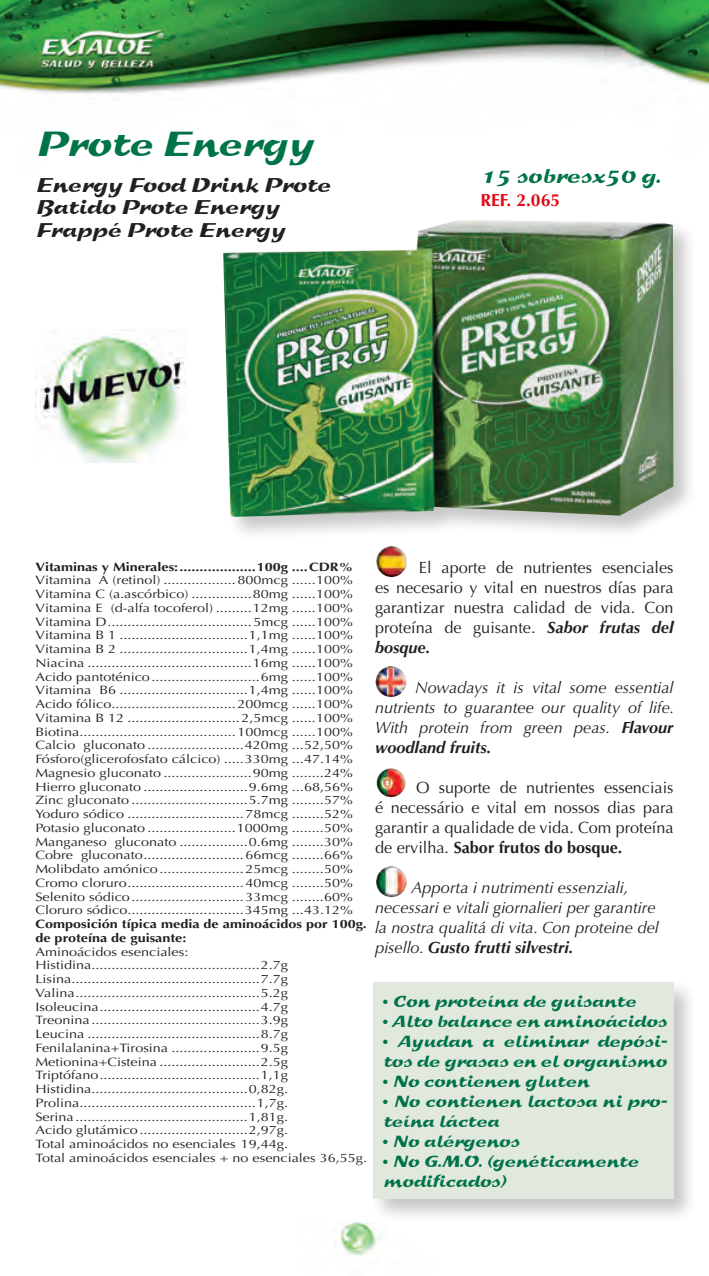
<style>
.page{position:relative;width:709px;height:1276px;background:#fff}
.page>*{position:absolute;margin:0;border:0;box-sizing:border-box;transform-origin:0 0}
.PRODUCTO{font:35px "Sprint";color:#007447}
.t1{font:20px "Sprint";color:#231f20}
.t2{font:20px "Sprint";color:#007447}
.t3{font:700 17.5px "Optima LT Std";color:#e20916}
.t4{font:16.25px/20px "Optima LT Std";color:#231f20;text-align:justify}
.t5{font:italic 16.25px/20px "Optima LT Std";color:#231f20;text-align:justify}
.t6{font:16.25px/20px "Sprint";color:#007447}
.t7{font:12px "Optima LT Std";color:#231f20;scale:1.19 1}
.t8{font:700 12px "Optima LT Std";color:#231f20;scale:1.19 1}
.s1{font-weight:700;font-style:italic}
.s2{font-weight:700}
</style>
<div class="page">
<img style="left:0;top:0;width:709px;height:1256px">
<img style="left:376px;top:546px;width:31px;height:31px">
<img style="left:375px;top:666px;width:31px;height:31px">
<img style="left:376px;top:768px;width:29px;height:29px">
<img style="left:376px;top:866px;width:31px;height:31px">
<div style="left:220px;top:217px;width:477px;height:324px;background:#231f20;opacity:.25"></div>
<img style="left:223px;top:220px;width:450px;height:297px">
<img style="left:35px;top:330px;width:150px;height:132px">
<div style="left:369px;top:979px;width:329px;height:244px;background:#231f20;opacity:.25"></div>
<div style="left:373px;top:982px;width:300px;height:217px;background:#e1e9de"></div>
<p class="PRODUCTO" style="left:35px;top:122px;width:279px">Prote Energy</p>
<p class="t1" style="left:35px;top:172px;width:296px">Energy Food Drink Prote</p>
<p class="t1" style="left:35px;top:195px;width:245px">Batido Prote Energy</p>
<p class="t1" style="left:35px;top:217px;width:251px">Frappé Prote Energy</p>
<p class="t2" style="left:480px;top:164px;width:181px">15 sobresx50 g.</p>
<p class="t3" style="left:480px;top:190px;width:81px">REF. 2.065</p>
<p class="t8" style="left:35px;top:559px;width:268px">Vitaminas y Minerales:...................100g ....CDR%</p>
<p class="t7" style="left:35px;top:573px;width:268px">Vitamina A (retinol) ..................800mcg ......100%</p>
<p class="t7" style="left:35px;top:587px;width:268px">Vitamina C (a.ascórbico) ...............80mg ......100%</p>
<p class="t7" style="left:35px;top:601px;width:268px">Vitamina E (d-alfa tocoferol) .........12mg ......100%</p>
<p class="t7" style="left:35px;top:614px;width:268px">Vitamina D....................................5mcg ......100%</p>
<p class="t7" style="left:35px;top:628px;width:268px">Vitamina B 1 ................................1,1mg ......100%</p>
<p class="t7" style="left:35px;top:642px;width:268px">Vitamina B 2 ................................1,4mg ......100%</p>
<p class="t7" style="left:35px;top:656px;width:268px">Niacina .........................................16mg ......100%</p>
<p class="t7" style="left:35px;top:669px;width:268px">Acido pantoténico...........................6mg ......100%</p>
<p class="t7" style="left:35px;top:683px;width:268px">Vitamina B6 ................................1,4mg ......100%</p>
<p class="t7" style="left:35px;top:697px;width:268px">Acido fólico...............................200mcg ......100%</p>
<p class="t7" style="left:35px;top:711px;width:268px">Vitamina B 12 ............................2,5mcg ......100%</p>
<p class="t7" style="left:35px;top:724px;width:268px">Biotina.......................................100mcg ......100%</p>
<p class="t7" style="left:35px;top:738px;width:268px">Calcio gluconato ........................420mg ...52,50%</p>
<p class="t7" style="left:35px;top:752px;width:268px">Fósforo(glicerofosfato cálcico) .....330mg ...47.14%</p>
<p class="t7" style="left:35px;top:766px;width:268px">Magnesio gluconato ......................90mg ........24%</p>
<p class="t7" style="left:35px;top:779px;width:268px">Hierro gluconato ..........................9.6mg ...68,56%</p>
<p class="t7" style="left:35px;top:793px;width:268px">Zinc gluconato .............................5.7mg ........57%</p>
<p class="t7" style="left:35px;top:807px;width:268px">Yoduro sódico .............................78mcg ........52%</p>
<p class="t7" style="left:35px;top:821px;width:268px">Potasio gluconato ......................1000mg ........50%</p>
<p class="t7" style="left:35px;top:834px;width:268px">Manganeso gluconato .................0.6mg ........30%</p>
<p class="t7" style="left:35px;top:848px;width:268px">Cobre gluconato.........................66mcg ........66%</p>
<p class="t7" style="left:35px;top:862px;width:268px">Molibdato amónico.....................25mcg ........50%</p>
<p class="t7" style="left:35px;top:876px;width:268px">Cromo cloruro.............................40mcg ........50%</p>
<p class="t7" style="left:35px;top:889px;width:268px">Selenito sódico............................33mcg ........60%</p>
<p class="t7" style="left:35px;top:903px;width:268px">Cloruro sódico.............................345mg ...43.12%</p>
<p class="t8" style="left:35px;top:917px;width:280px">Composición típica media de aminoácidos por 100g.</p>
<p class="t8" style="left:35px;top:931px;width:128px">de proteína de guisante:</p>
<p class="t7" style="left:35px;top:944px;width:130px">Aminoácidos esenciales:</p>
<p class="t7" style="left:35px;top:958px;width:214px">Histidina..........................................2.7g</p>
<p class="t7" style="left:35px;top:972px;width:214px">Lisina...............................................7.7g</p>
<p class="t7" style="left:35px;top:986px;width:214px">Valina..............................................5.2g</p>
<p class="t7" style="left:35px;top:999px;width:214px">Isoleucina........................................4.7g</p>
<p class="t7" style="left:35px;top:1013px;width:214px">Treonina ..........................................3.9g</p>
<p class="t7" style="left:35px;top:1027px;width:214px">Leucina ...........................................8.7g</p>
<p class="t7" style="left:35px;top:1041px;width:214px">Fenilalanina+Tirosina ......................9.5g</p>
<p class="t7" style="left:35px;top:1054px;width:214px">Metionina+Cisteina .........................2.5g</p>
<p class="t7" style="left:35px;top:1068px;width:214px">Triptófano........................................1,1g</p>
<p class="t7" style="left:35px;top:1082px;width:214px">Histidina.......................................0,82g.</p>
<p class="t7" style="left:35px;top:1096px;width:214px">Prolina............................................1,7g.</p>
<p class="t7" style="left:35px;top:1109px;width:214px">Serina...........................................1,81g.</p>
<p class="t7" style="left:35px;top:1123px;width:214px">Acido glutámico...........................2,97g.</p>
<p class="t7" style="left:35px;top:1137px;width:214px">Total aminoácidos no esenciales 19,44g.</p>
<p class="t7" style="left:35px;top:1151px;width:280px">Total aminoácidos esenciales + no esenciales 36,55g.</p>
<p class="t4" style="left:375px;top:558px;width:300px;text-indent:44px">El aporte de nutrientes esenciales es necesario y vital en nuestros días para garantizar nuestra calidad de vida. Con proteína de guisante. <span class="s1">Sabor frutas del bosque.</span></p>
<p class="t5" style="left:375px;top:678px;width:301px;text-indent:40px">Nowadays it is vital some essential nutrients to guarantee our quality of life.<br>With protein from green peas. <span class="s2">Flavour woodland fruits.</span></p>
<p class="t4" style="left:375px;top:778px;width:300px;text-indent:41px">O suporte de nutrientes essenciais é necessário e vital em nossos dias para garantir a qualidade de vida. Com proteína de ervilha. <span class="s2">Sabor frutos do bosque.</span></p>
<p class="t5" style="left:375px;top:878px;width:285px;text-align:left;text-indent:36px">Apporta i nutrimenti essenziali, necessari e vitali giornalieri per garantire la nostra qualitá di vita. Con proteine del pisello. <span class="s2">Gusto frutti silvestri.</span></p>
<p class="t6" style="left:383px;top:991px;width:254px">• Con proteína de guisante</p>
<p class="t6" style="left:383px;top:1011px;width:285px">• Alto balance en aminoácidos</p>
<p class="t6" style="left:383px;top:1031px;width:286px">• Ayudan a eliminar depósi&shy;tos de grasas en el organismo</p>
<p class="t6" style="left:383px;top:1071px;width:207px">• No contienen gluten</p>
<p class="t6" style="left:383px;top:1091px;width:286px">• No contienen lactosa ni pro&shy;teína láctea</p>
<p class="t6" style="left:383px;top:1131px;width:138px">• No alérgenos</p>
<p class="t6" style="left:383px;top:1151px;width:257px">• No G.M.O. (genéticamente</p>
<p class="t6" style="left:383px;top:1171px;width:124px">modificados)</p>
</div>
